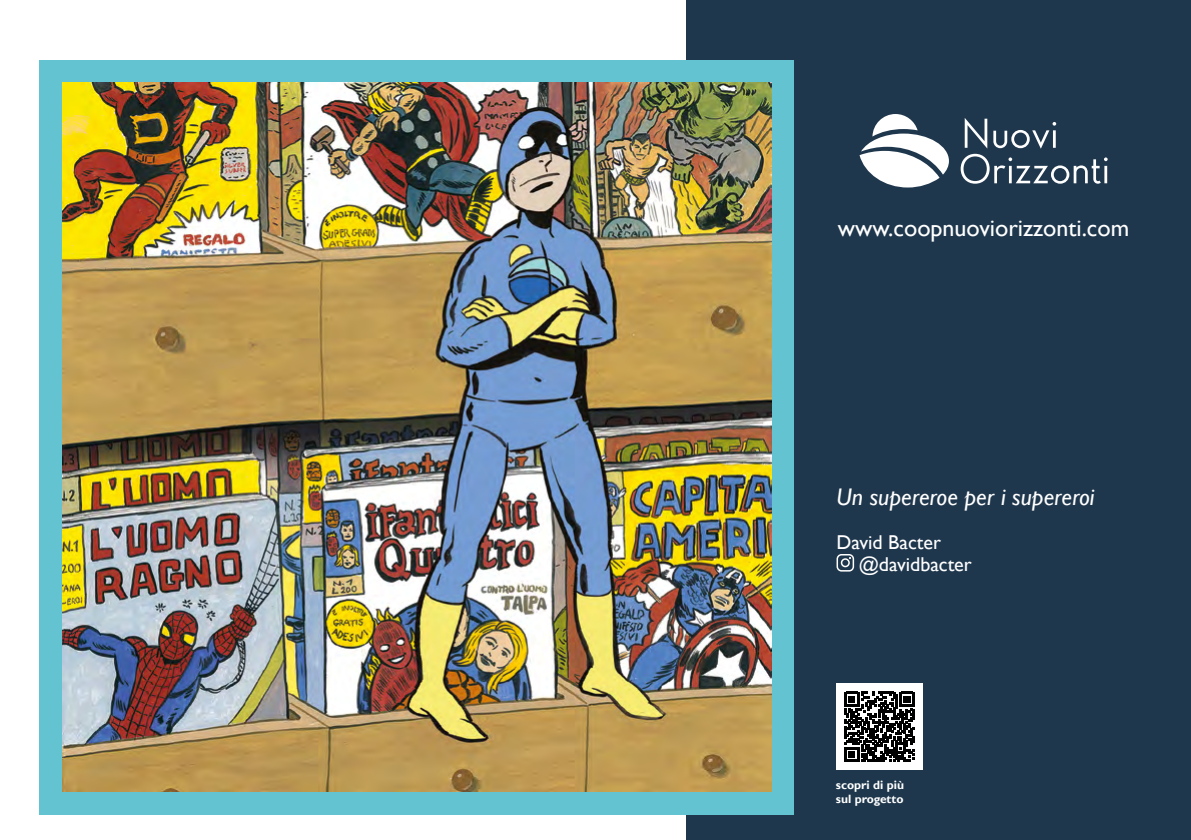
<style>
.page{position:relative;width:1191px;height:840px;background:#fff}
.page>*{position:absolute;margin:0;border:0;box-sizing:border-box;transform-origin:0 0}
.t1{font:24px "Gill Sans";color:#fff}
.t2{font:italic 24px "Gill Sans";color:#fff}
.t3{font:20px/22px "Gill Sans";color:#fff}
.t4{font:700 12px/14px "Gill Sans";color:#fff}
</style>
<div class="page">
<div style="left:686px;top:0;width:505px;height:839px;background:#1f374d"></div>
<div style="left:836px;top:683px;width:87px;height:86px;background:#fff"></div>
<svg style="left:844px;top:691px;width:70px;height:70px"></svg>
<div style="left:40px;top:60px;width:754px;height:754px;background:#63c3d1"></div>
<img style="left:62px;top:82px;width:709px;height:709px">
<svg style="left:859px;top:114px;width:90px;height:73px"></svg>
<svg style="left:960px;top:118px;width:147px;height:66px"></svg>
<svg style="left:836px;top:554px;width:18px;height:17px"></svg>
<p class="t1" style="left:838px;top:214px;width:293px">www.coopnuoviorizzonti.com</p>
<p class="t2" style="left:836px;top:482px;width:259px">Un supereroe per i supereroi</p>
<p class="t3" style="left:858px;top:531px;width:115px;text-indent:-22px">David Bacter @davidbacter</p>
<p class="t4" style="left:836px;top:777px;width:70px">scopri di più sul progetto</p>
</div>
